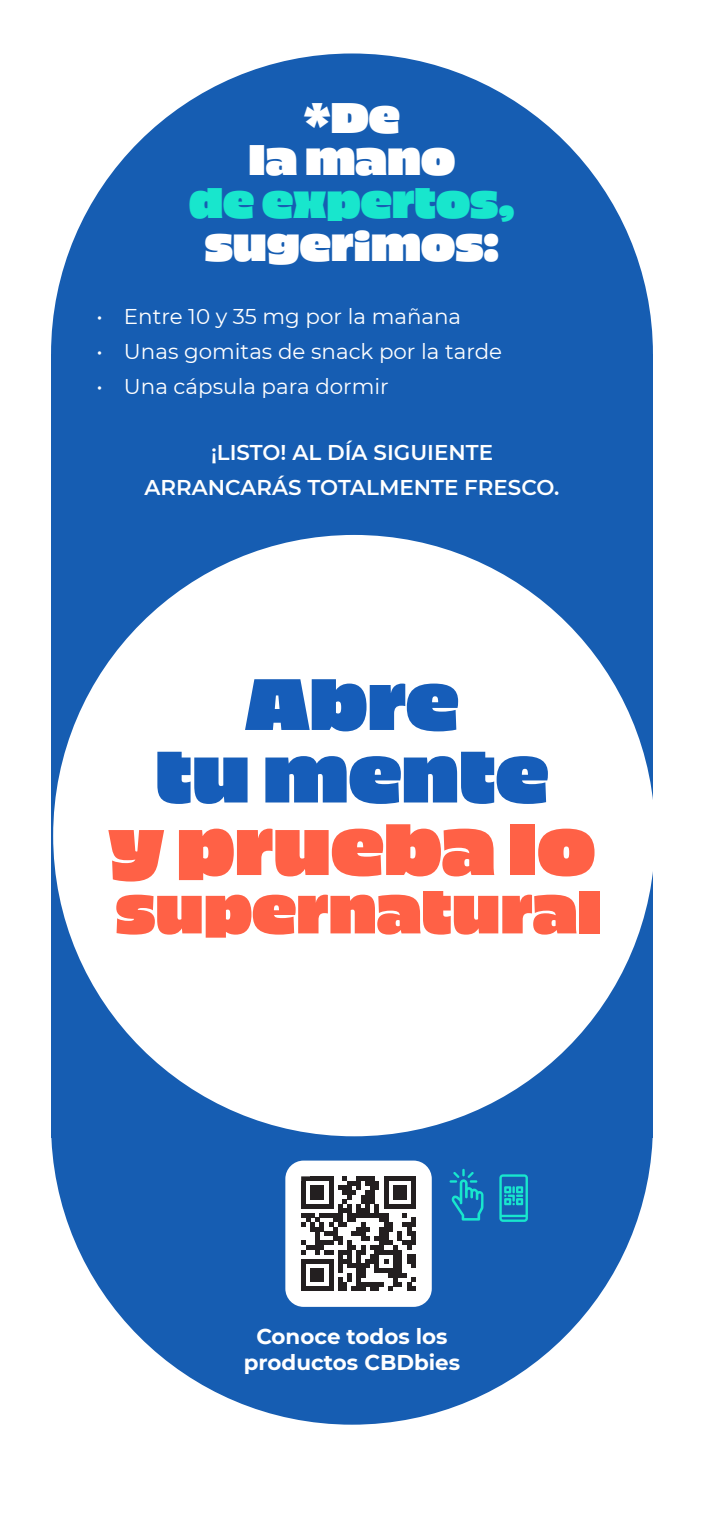
<style>
.page{position:relative;width:704px;height:1523px;background:#fff}
.page>*{position:absolute;margin:0;border:0;box-sizing:border-box;transform-origin:0 0}
.t1{font:72.5px/72.5px "Piepie";color:#165db9;text-align:center}
.t2{font:72.5px "Piepie";color:#ff6146}
.t3{font:60.56px "Piepie";color:#ff6146}
.t4{font:42.75px/42.8px "Piepie";color:#fff;text-align:center}
.t5{font:42.75px "Piepie";color:#18e6cd}
.t6{font:21.38px "Montserrat";color:#fff}
.t7{font:600 21.38px/35.1px "Montserrat";color:#fff;text-align:center}
.t8{font:700 21.38px/25.6px "Montserrat";color:#fff;text-align:center}
</style>
<div class="page">
<div style="left:51px;top:354px;width:601px;height:784px;background:#165db2"></div>
<div style="left:51px;top:53px;width:601px;height:602px;background:#165db2;border-radius:50%"></div>
<div style="left:51px;top:823px;width:601px;height:601px;background:#165db2;border-radius:50%"></div>
<div style="left:53px;top:535px;width:601px;height:601px;background:#fff;border-radius:50%"></div>
<svg style="left:150px;top:1347px;width:404px;height:78px"></svg>
<div style="left:285px;top:1160px;width:146px;height:146px;background:#fff;border-radius:18px"></div>
<svg style="left:449px;top:1168px;width:34px;height:52px"></svg>
<svg style="left:499px;top:1174px;width:28px;height:47px"></svg>
<svg style="left:301px;top:1176px;width:114px;height:115px"></svg>
<h3 class="t4" style="left:248px;top:92px;width:208px">*DE<br>LA MANO</h3>
<h3 class="t5" style="left:189px;top:172px;width:327px">DE EXPERTOS,</h3>
<h3 class="t4" style="left:205px;top:220px;width:295px">SUGERIMOS:</h3>
<p class="t6" style="left:96px;top:302px;width:366px">• Entre 10 y 35 mg por la mañana</p>
<p class="t6" style="left:96px;top:337px;width:407px">• Unas gomitas de snack por la tarde</p>
<p class="t6" style="left:96px;top:372px;width:293px">• Una cápsula para dormir</p>
<p class="t7" style="left:144px;top:434px;width:416px">¡LISTO! AL DÍA SIGUIENTE<br>ARRANCARÁS TOTALMENTE FRESCO.</p>
<h1 class="t1" style="left:155px;top:661px;width:394px">ABRE<br>TU MENTE</h1>
<h1 class="t2" style="left:109px;top:797px;width:487px">Y PRUEBA LO</h1>
<h2 class="t3" style="left:115px;top:868px;width:487px">SUPERNATURAL</h2>
<p class="t8" style="left:244px;top:1322px;width:218px">Conoce todos los productos CBDbies</p>
</div>
